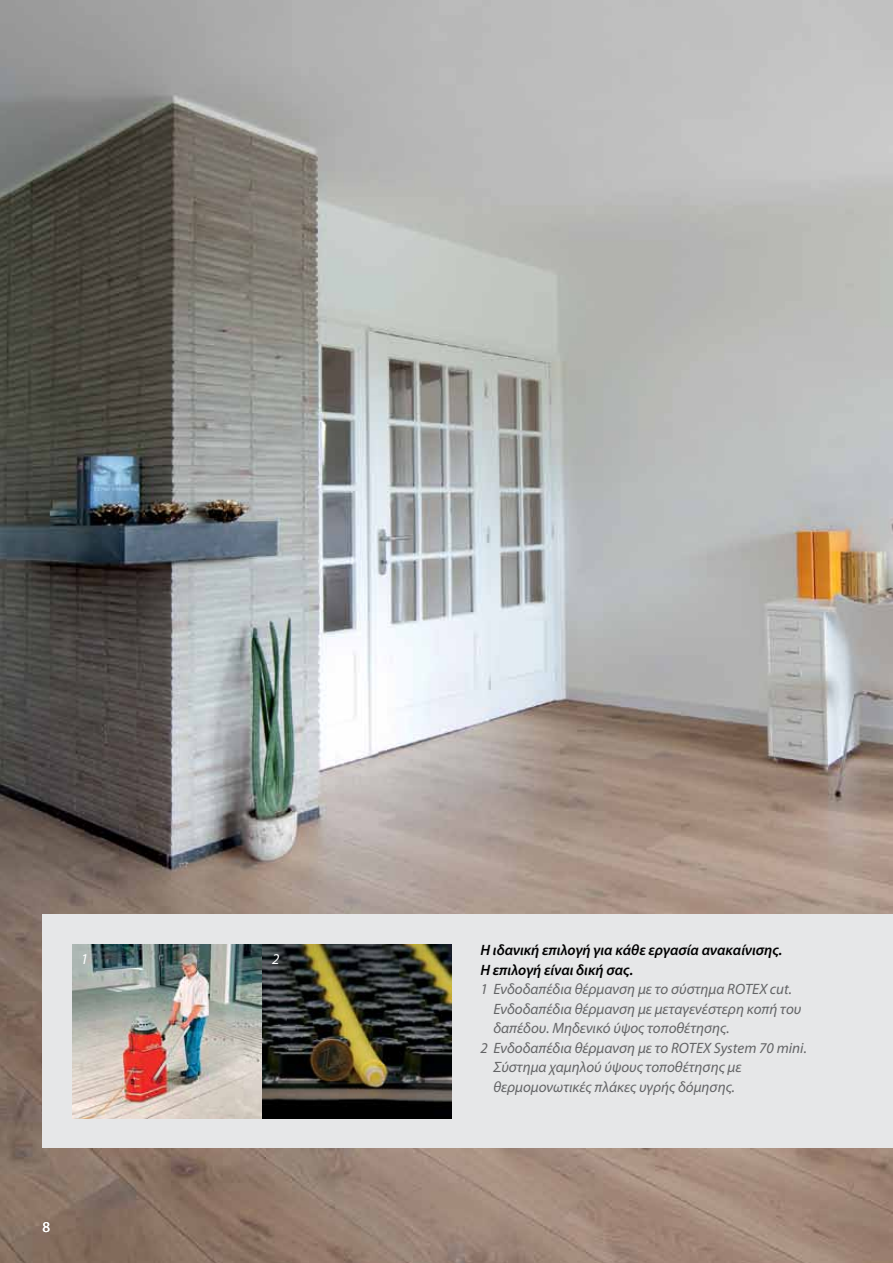
<style>
.page{position:relative;width:893px;height:1263px;background:#fff}
.page>*{position:absolute;margin:0;border:0;box-sizing:border-box;transform-origin:0 0}
.t1{font:italic 15px "Myriad Pro";color:#636466}
.t2{font:italic 600 15px/19.5px "Myriad Pro";color:#000}
.t3{font:italic 15px "Myriad Pro";color:#fff}
.t4{font:15px "Myriad Pro";color:#fff}
</style>
<div class="page">
<img style="left:0;top:0;width:893px;height:1263px">
<div style="left:43px;top:914px;width:850px;height:234px;background:#e6e7e8"></div>
<img style="left:72px;top:944px;width:189px;height:174px">
<img style="left:263px;top:944px;width:189px;height:174px">
<p class="t3" style="left:81px;top:951px;width:9px">1</p>
<p class="t3" style="left:272px;top:951px;width:9px">2</p>
<p class="t4" style="left:43px;top:1219px;width:9px">8</p>
<p class="t2" style="left:480px;top:941px;width:303px">Η ιδανική επιλογή για κάθε εργασία ανακαίνισης.<br>Η επιλογή είναι δική σας.</p>
<p class="t1" style="left:480px;top:981px;width:313px">1 Ενδοδαπέδια θέρμανση με το σύστημα ROTEX cut.</p>
<p class="t1" style="left:493px;top:1001px;width:309px">Ενδοδαπέδια θέρμανση με μεταγενέστερη κοπή του</p>
<p class="t1" style="left:493px;top:1020px;width:238px">δαπέδου. Μηδενικό ύψος τοποθέτησης.</p>
<p class="t1" style="left:480px;top:1040px;width:328px">2 Ενδοδαπέδια θέρμανση με το ROTEX System 70 mini.</p>
<p class="t1" style="left:493px;top:1059px;width:250px">Σύστημα χαμηλού ύψους τοποθέτησης με</p>
<p class="t1" style="left:493px;top:1079px;width:243px">θερμομονωτικές πλάκες υγρής δόμησης.</p>
</div>
